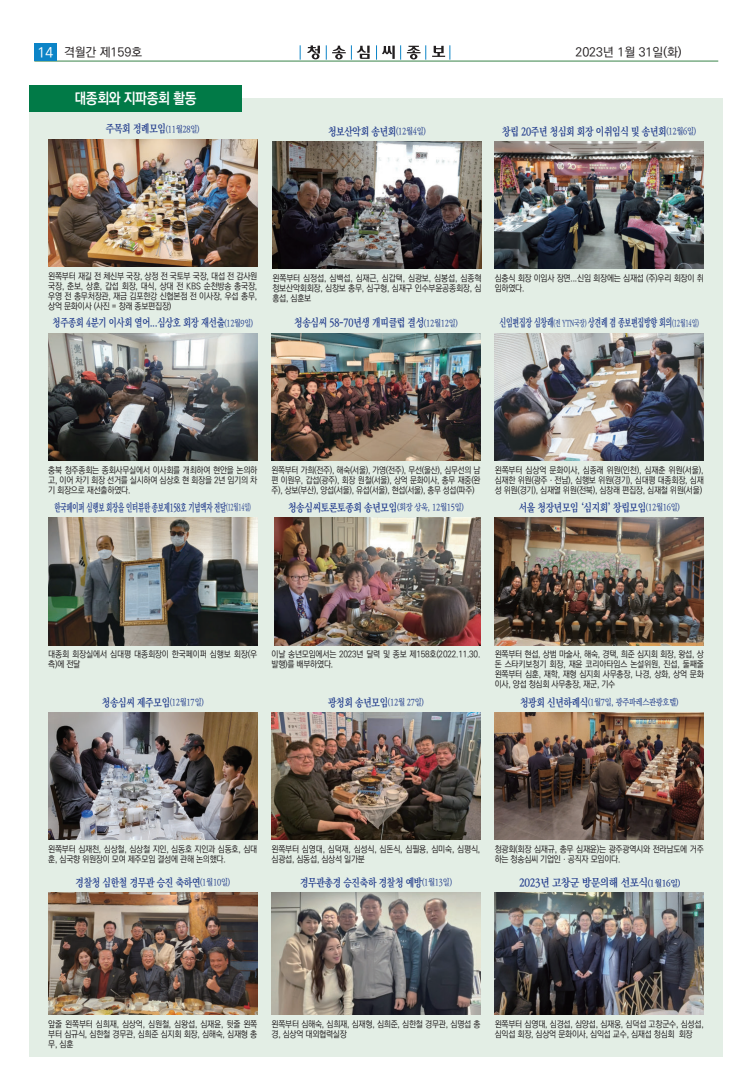
<style>
.page{position:relative;width:752px;height:1092px;background:#fff}
.page>*{position:absolute;margin:0;border:0;box-sizing:border-box;transform-origin:0 0}
.t1{font:700 15px "Ko Pub Dotum";letter-spacing:-.025em;color:#fff;scale:.9 1}
.t2{font:500 12.3px "Ko Pub Dotum";color:#231f20}
.t3{font:700 11px "Ko Pub Batang";letter-spacing:-.03em;color:#253f8e;scale:.82 1}
.t4{font:700 11px "Ko Pub Batang";letter-spacing:-.03em;color:#253f8e;scale:.65 1}
.t5{font:700 11px "Ko Pub Batang";letter-spacing:-.03em;color:#253f8e;scale:.6 1}
.t6{font:700 11px "Ko Pub Batang";letter-spacing:-.03em;color:#253f8e;scale:.78 1}
.t7{font:700 11px "Ko Pub Batang";letter-spacing:-.03em;color:#253f8e;scale:.9 1}
.t8{font:500 9px/10px "Ko Pub Dotum";letter-spacing:-.025em;color:#231f20;scale:.9 1}
.t9{font:500 9px/10px "Ko Pub Dotum";letter-spacing:-.025em;color:#231f20;text-align:justify;scale:.88 1}
.t10{font:500 9px "Ko Pub Batang";letter-spacing:-.03em;color:#253f8e;scale:.82 1}
.s1{font-size:14px;color:#fff}
.s2{font-weight:700;font-size:11px}
.s3{font-weight:500;font-size:9px}
.s4{font-size:9px}
</style>
<div class="page">
<svg style="left:307px;top:45px;width:13px;height:14px"></svg>
<hr style="left:34px;top:61px;width:683px;height:1px;background:#388449">
<svg style="left:300px;top:45px;width:1px;height:15px"></svg>
<svg style="left:326px;top:45px;width:19px;height:15px"></svg>
<svg style="left:351px;top:45px;width:18px;height:15px"></svg>
<svg style="left:376px;top:45px;width:18px;height:15px"></svg>
<svg style="left:400px;top:45px;width:26px;height:15px"></svg>
<svg style="left:432px;top:45px;width:18px;height:15px"></svg>
<div style="left:34px;top:44px;width:23px;height:17px;background:#0c84c7"></div>
<div style="left:29px;top:98px;width:693px;height:958px;background:#e3eee5"></div>
<div style="left:29px;top:85px;width:213px;height:27px;background:#017a47"></div>
<img style="left:494px;top:333px;width:209px;height:127px">
<img style="left:271px;top:712px;width:209px;height:127px">
<img style="left:494px;top:712px;width:208px;height:127px">
<img style="left:48px;top:892px;width:209px;height:122px">
<img style="left:271px;top:892px;width:209px;height:122px">
<img style="left:494px;top:892px;width:209px;height:122px">
<img style="left:48px;top:139px;width:209px;height:128px">
<img style="left:274px;top:517px;width:206px;height:128px">
<img style="left:494px;top:141px;width:209px;height:128px">
<img style="left:48px;top:333px;width:209px;height:127px">
<img style="left:494px;top:517px;width:209px;height:128px">
<img style="left:272px;top:141px;width:209px;height:128px">
<img style="left:271px;top:333px;width:209px;height:127px">
<img style="left:48px;top:712px;width:209px;height:127px">
<img style="left:48px;top:517px;width:209px;height:128px">
<h2 class="t2" style="left:37px;top:46px;width:106px"><span class="s1">14</span> 격월간 제159호</h2>
<h2 class="t2" style="left:575px;top:46px;width:108px">2023년 1월 31일(화)</h2>
<h1 class="t1" style="left:74px;top:91px;width:137px">대종회와 지파종회 활동</h1>
<p class="t10" style="left:106px;top:124px;width:116px"><span class="s2">주목회 정례모임</span>(11월28일)</p>
<p class="t3" style="left:328px;top:125px;width:121px">청보산악회 송년회<span class="s3">(12월4일)</span></p>
<p class="t3" style="left:502px;top:125px;width:238px">창립 20주년 청심회 회장 이취임식 및 송년회<span class="s3">(12월6일)</span></p>
<p class="t8" style="left:48px;top:271px;width:234px;text-align:justify">왼쪽부터 재길 전 체신부 국장, 상정 전 국토부 국장, 대섭 전 감사원 국장, 춘보, 상훈, 갑섭 회장, 대식, 상대 전 KBS 순천방송 총국장, 우영 전 총무처장관, 재금 김포한강 신협본점 전 이사장, 우섭 총무, 상억 문화이사 (사진 = 창래 종보편집장)</p>
<p class="t6" style="left:53px;top:317px;width:258px">청주종회 4분기 이사회 열어...심상호 회장 재선출<span class="s3">(12월9일)</span></p>
<p class="t8" style="left:272px;top:273px;width:234px;text-align:justify">왼쪽부터 심정섭, 심백섭, 심재근, 심갑택, 심광보, 심봉섭, 심종혁 청보산악회회장, 심창보 총무, 심구형, 심재구 인수부윤공종회장, 심 홍섭, 심훈보</p>
<p class="t3" style="left:294px;top:317px;width:201px">청송심씨 58-70년생 개띠클럽 결성<span class="s3">(12월12일)</span></p>
<p class="t8" style="left:494px;top:273px;width:234px">심충식 회장 이임사 장면...신임 회장에는 심재섭 (주)우리 회장이 취 임하였다.</p>
<p class="t4" style="left:499px;top:317px;width:308px">신임편집장 심창래<span class="s3">(전 YTN국장)</span> 상견례 겸 종보편집방향 회의<span class="s3">(12월14일)</span></p>
<p class="t8" style="left:48px;top:465px;width:234px;text-align:justify">충북 청주종회는 종회사무실에서 이사회를 개최하여 현안을 논의하 고, 이어 차기 회장 선거를 실시하여 심상호 현 회장을 2년 임기의 차 기 회장으로 재선출하였다.</p>
<p class="t5" style="left:55px;top:502px;width:328px">한국페이퍼 심행보 회장을 인터뷰한 종보제158호 기념액자 전달<span class="s3">(12월14일)</span></p>
<p class="t9" style="left:271px;top:465px;width:239px">왼쪽부터 가희(전주), 해숙(서울), 가영(전주), 무선(울산), 심무선의 남 편 이원우, 갑섭(광주), 회장 원철(서울), 상억 문화이사, 총무 재중(완 주), 상보(부산), 양섭(서울), 유섭(서울), 현섭(서울), 총무 성섭(파주)</p>
<p class="t3" style="left:288px;top:502px;width:216px">청송심씨토론토종회 송년모임<span class="s3">(회장 상욱, 12월15일)</span></p>
<p class="t8" style="left:494px;top:465px;width:234px;text-align:justify">왼쪽부터 심상억 문화이사, 심종래 위원(인천), 심재춘 위원(서울), 심재한 위원(광주ㆍ전남), 심행보 위원(경기), 심대평 대종회장, 심재 성 위원(경기), 심재열 위원(전북), 심창래 편집장, 심재철 위원(서울)</p>
<p class="t3" style="left:518px;top:502px;width:198px">서울 청장년모임 ‘심지회’ 창립모임<span class="s3">(12월16일)</span></p>
<p class="t8" style="left:48px;top:650px;width:233px">대종회 회장실에서 심대평 대종회장이 한국페이퍼 심행보 회장(우 측)에 전달</p>
<p class="t3" style="left:102px;top:696px;width:126px">청송심씨 제주모임<span class="s3">(12월17일)</span></p>
<p class="t8" style="left:271px;top:650px;width:233px">이날 송년모임에서는 2023년 달력 및 종보 제158호(2022.11.30. 발행)를 배부하였다.</p>
<p class="t10" style="left:328px;top:697px;width:118px"><span class="s2">광청회 송년모임</span>(12월 27일)</p>
<p class="t8" style="left:494px;top:649px;width:234px;text-align:justify">왼쪽부터 현섭, 상범 마술사, 해숙, 경택, 희준 심지회 회장, 왕섭, 상 돈 스타키보청기 회장, 재윤 코리아타임스 논설위원, 진섭, 둘째줄 왼쪽부터 심훈, 재학, 재형 심지회 사무총장, 나경, 상화, 상억 문화 이사, 양섭 청심회 사무총장, 재군, 기수</p>
<p class="t10" style="left:520px;top:697px;width:194px"><span class="s2">청광회 신년하례식</span>(1월7일, 광주파레스관광호텔)</p>
<p class="t8" style="left:48px;top:844px;width:234px">왼쪽부터 심재천, 심상철, 심상철 지인, 심동호 지인과 심동호, 심대 훈, 심국향 위원장이 모여 제주모임 결성에 관해 논의했다.</p>
<p class="t8" style="left:271px;top:844px;width:233px">왼쪽부터 심영대, 심덕재, 심성식, 심돈식, 심필용, 심미숙, 심평식, 심광섭, 심동섭, 심상석 일가분</p>
<p class="t8" style="left:494px;top:844px;width:234px">청광회(회장 심재규, 총무 심재윤)는 광주광역시와 전라남도에 거주 하는 청송심씨 기업인ㆍ공직자 모임이다.</p>
<p class="t3" style="left:75px;top:876px;width:190px">경찰청 심한철 경무관 승진 축하연<span class="s3">(1월10일)</span></p>
<p class="t3" style="left:300px;top:876px;width:187px">경무관총경 승진축하 경찰청 예방<span class="s3">(1월13일)</span></p>
<p class="t7" style="left:518px;top:877px;width:181px">2023년 고창군 방문의해 선포식<span class="s4">(1월16일)</span></p>
<p class="t8" style="left:48px;top:1018px;width:234px;text-align:justify">앞줄 왼쪽부터 심희재, 심상억, 심원철, 심왕섭, 심재윤, 뒷줄 왼쪽 부터 심규식, 심한철 경무관, 심희준 심지회 회장, 심해숙, 심재형 총 무, 심훈</p>
<p class="t8" style="left:271px;top:1018px;width:234px">왼쪽부터 심해숙, 심희재, 심재형, 심희준, 심한철 경무관, 심명섭 총 경, 심상억 대외협력실장</p>
<p class="t8" style="left:494px;top:1018px;width:234px">왼쪽부터 심영대, 심경섭, 심양섭, 심재웅, 심덕섭 고창군수, 심성섭, 심익섭 회장, 심상억 문화이사, 심익섭 교수, 심재섭 청심회 회장</p>
</div>
